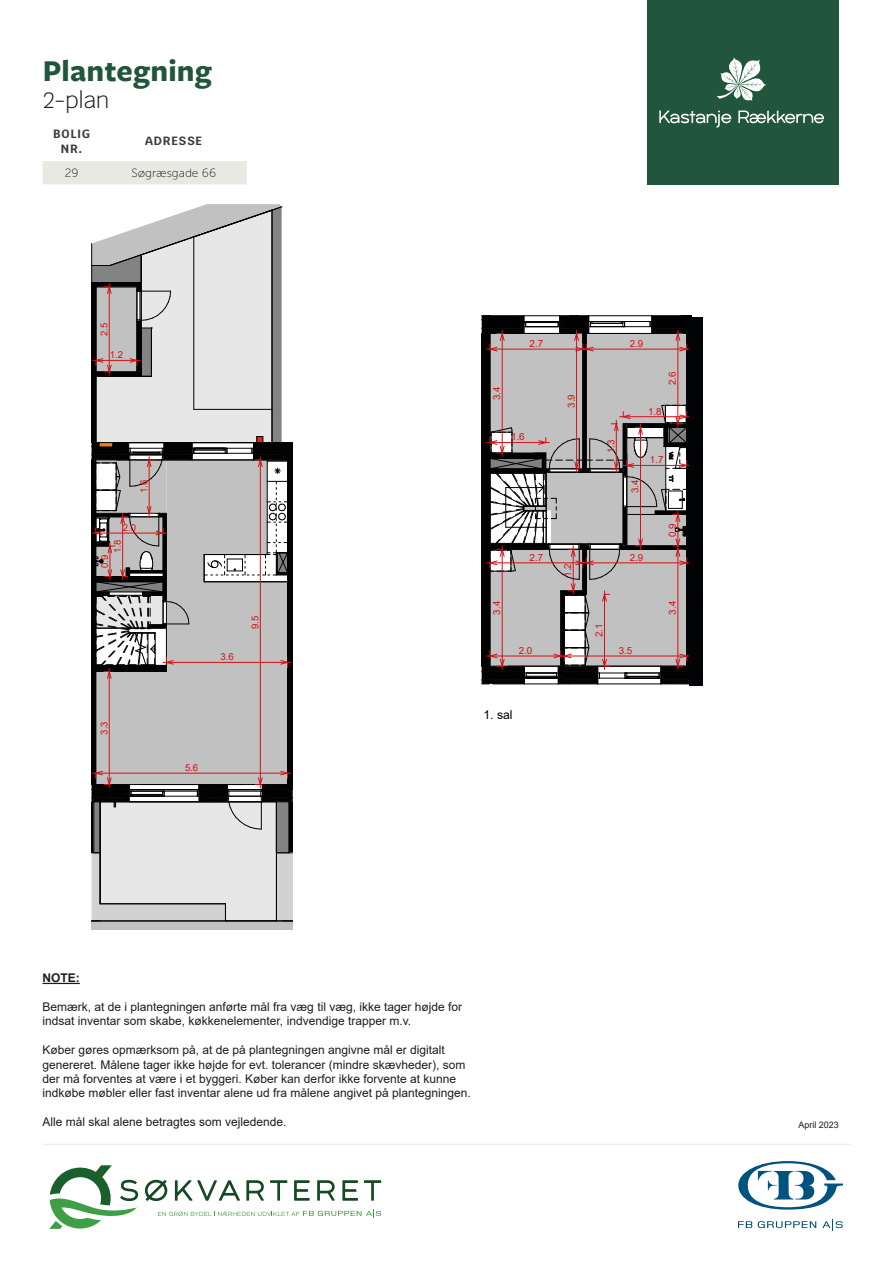
<style>
.page{position:relative;width:893px;height:1263px;background:#fff}
.page>*{position:absolute;margin:0;border:0;box-sizing:border-box;transform-origin:0 0}
.t1{font:700 31.5px "Freight Sans Pro";letter-spacing:.01em;color:#21563c}
.t2{font:300 22.5px "Krub";color:#1d1d1b}
.t3{font:12.3px "Arial";color:#020203}
.t4{font:12px/14.4px "Arial";color:#1d1d1b}
.t5{font:700 12px "Krub";letter-spacing:.06em;color:#3d3d3c}
.t6{font:12px "Museo Sans 100";color:#1d1d1b}
.t7{font:700 12px "Arial";color:#1d1d1b}
.t8{font:9.75px "Arial";color:#d21217}
.t9{font:9.6px "Arial";color:#d21217}
.t10{font:9px "Arial";color:#1d1d1b}
</style>
<div class="page">
<div style="left:648px;top:0;width:191px;height:184px;background:#21563c"></div>
<svg style="left:738px;top:110px;width:86px;height:13px"></svg>
<svg style="left:659px;top:110px;width:72px;height:18px"></svg>
<svg style="left:717px;top:57px;width:50px;height:44px"></svg>
<hr style="left:43px;top:1144px;width:808px;height:1px;background:#e9e9e4">
<svg style="left:739px;top:1161px;width:103px;height:48px"></svg>
<svg style="left:739px;top:1221px;width:77px;height:7px"></svg>
<svg style="left:822px;top:1219px;width:20px;height:11px"></svg>
<svg style="left:145px;top:1180px;width:22px;height:21px"></svg>
<svg style="left:175px;top:1180px;width:65px;height:21px"></svg>
<svg style="left:246px;top:1180px;width:18px;height:21px"></svg>
<svg style="left:270px;top:1180px;width:17px;height:21px"></svg>
<svg style="left:294px;top:1180px;width:16px;height:21px"></svg>
<svg style="left:317px;top:1180px;width:18px;height:21px"></svg>
<svg style="left:342px;top:1180px;width:16px;height:21px"></svg>
<svg style="left:364px;top:1180px;width:17px;height:21px"></svg>
<svg style="left:158px;top:1209px;width:223px;height:9px"></svg>
<svg style="left:49px;top:1165px;width:89px;height:64px"></svg>
<hr style="left:43px;top:983px;width:37px;height:1px;background:#1d1d1b">
<div style="left:43px;top:161px;width:204px;height:23px;background:#e9e9e4"></div>
<hr style="left:92px;top:460px;width:4px;height:324px;background:#020203">
<div style="left:288px;top:460px;width:5px;height:235px;background:#020203"></div>
<div style="left:288px;top:695px;width:5px;height:89px;background:#020203"></div>
<hr style="left:92px;top:802px;width:2px;height:51px;background:#020203">
<hr style="left:289px;top:802px;width:4px;height:51px;background:#020203">
<svg style="left:96px;top:679px;width:180px;height:241px;background:#cbcbcb"></svg>
<div style="left:94px;top:802px;width:6px;height:51px;background:#828383"></div>
<div style="left:276px;top:802px;width:13px;height:51px;background:#828383"></div>
<div style="left:276px;top:853px;width:17px;height:68px;background:#d3d2d2"></div>
<div style="left:92px;top:921px;width:201px;height:8px;background:#c1c1c1"></div>
<hr style="left:287px;top:573px;width:1px;height:211px;background:#020203">
<hr style="left:225px;top:920px;width:51px;height:1px;background:#020203">
<hr style="left:94px;top:802px;width:1px;height:51px;background:#020203">
<svg style="left:277px;top:852px;width:16px;height:1px"></svg>
<svg style="left:276px;top:921px;width:17px;height:1px"></svg>
<svg style="left:92px;top:852px;width:134px;height:70px;background:#d9d9d9"></svg>
<hr style="left:225px;top:921px;width:51px;height:1px;background:#020203">
<hr style="left:276px;top:802px;width:1px;height:119px;background:#020203">
<hr style="left:100px;top:802px;width:1px;height:102px;background:#020203">
<hr style="left:100px;top:903px;width:125px;height:1px;background:#020203">
<hr style="left:109px;top:668px;width:1px;height:120px;background:#d21217">
<hr style="left:260px;top:457px;width:1px;height:331px;background:#d21217">
<svg style="left:92px;top:771px;width:201px;height:58px;background:#a29e9e"></svg>
<svg style="left:92px;top:204px;width:201px;height:475px;background:#bab8b8"></svg>
<svg style="left:482px;top:315px;width:210px;height:370px;background:#a09a9a"></svg>
<div style="left:689px;top:318px;width:13px;height:368px;background:#020304"></div>
<h1 class="t1" style="left:43px;top:49px;width:170px">Plantegning</h1>
<h2 class="t2" style="left:43px;top:81px;width:68px">2-plan</h2>
<p class="t5" style="left:53px;top:127px;width:38px">BOLIG</p>
<p class="t5" style="left:61px;top:142px;width:23px">NR.</p>
<p class="t5" style="left:145px;top:134px;width:58px">ADRESSE</p>
<p class="t6" style="left:65px;top:167px;width:15px">29</p>
<p class="t6" style="left:131px;top:167px;width:86px">Søgræsgade 66</p>
<p class="t9" style="left:97px;top:336px;width:15px;rotate:-90deg">2.5</p>
<p class="t9" style="left:110px;top:348px;width:15px">1.2</p>
<p class="t9" style="left:137px;top:493px;width:15px;rotate:-90deg">1.6</p>
<p class="t9" style="left:123px;top:521px;width:15px">2.0</p>
<p class="t9" style="left:111px;top:553px;width:15px;rotate:-90deg">1.8</p>
<p class="t9" style="left:98px;top:568px;width:15px;rotate:-90deg">0.9</p>
<p class="t9" style="left:97px;top:734px;width:15px;rotate:-90deg">3.3</p>
<p class="t9" style="left:220px;top:650px;width:15px">3.6</p>
<p class="t9" style="left:248px;top:629px;width:15px;rotate:-90deg">9.5</p>
<p class="t9" style="left:185px;top:761px;width:15px">5.6</p>
<p class="t8" style="left:490px;top:400px;width:15px;rotate:-90deg">3.4</p>
<p class="t8" style="left:530px;top:337px;width:15px">2.7</p>
<p class="t8" style="left:630px;top:337px;width:15px">2.9</p>
<p class="t8" style="left:666px;top:385px;width:15px;rotate:-90deg">2.6</p>
<p class="t8" style="left:511px;top:430px;width:15px">1.6</p>
<p class="t8" style="left:564px;top:408px;width:15px;rotate:-90deg">3.9</p>
<p class="t8" style="left:604px;top:453px;width:15px;rotate:-90deg">1.3</p>
<p class="t8" style="left:648px;top:404px;width:15px">1.8</p>
<p class="t8" style="left:628px;top:493px;width:15px;rotate:-90deg">3.4</p>
<p class="t8" style="left:650px;top:453px;width:15px">1.7</p>
<p class="t8" style="left:490px;top:614px;width:15px;rotate:-90deg">3.4</p>
<p class="t8" style="left:530px;top:551px;width:15px">2.7</p>
<p class="t8" style="left:630px;top:551px;width:15px">2.9</p>
<p class="t9" style="left:529px;top:554px;width:15px">1.6</p>
<p class="t8" style="left:561px;top:577px;width:15px;rotate:-90deg">1.2</p>
<p class="t8" style="left:519px;top:644px;width:15px">2.0</p>
<p class="t8" style="left:592px;top:637px;width:15px;rotate:-90deg">2.1</p>
<p class="t8" style="left:619px;top:644px;width:15px">3.5</p>
<p class="t8" style="left:666px;top:537px;width:15px;rotate:-90deg">0.9</p>
<p class="t8" style="left:666px;top:614px;width:15px;rotate:-90deg">3.4</p>
<p class="t3" style="left:483px;top:706px;width:31px">1. sal</p>
<p class="t7" style="left:43px;top:969px;width:39px">NOTE:</p>
<p class="t4" style="left:43px;top:999px;width:421px">Bemærk, at de i plantegningen anførte mål fra væg til væg, ikke tager højde for indsat inventar som skabe, køkkenelementer, indvendige trapper m.v.</p>
<p class="t4" style="left:43px;top:1043px;width:430px">Køber gøres opmærksom på, at de på plantegningen angivne mål er digitalt genereret. Målene tager ikke højde for evt. tolerancer (mindre skævheder), som der må forventes at være i et byggeri. Køber kan derfor ikke forvente at kunne indkøbe møbler eller fast inventar alene ud fra målene angivet på plantegningen.</p>
<p class="t4" style="left:43px;top:1115px;width:246px">Alle mål skal alene betragtes som vejledende.</p>
<p class="t10" style="left:798px;top:1119px;width:42px">April 2023</p>
</div>
